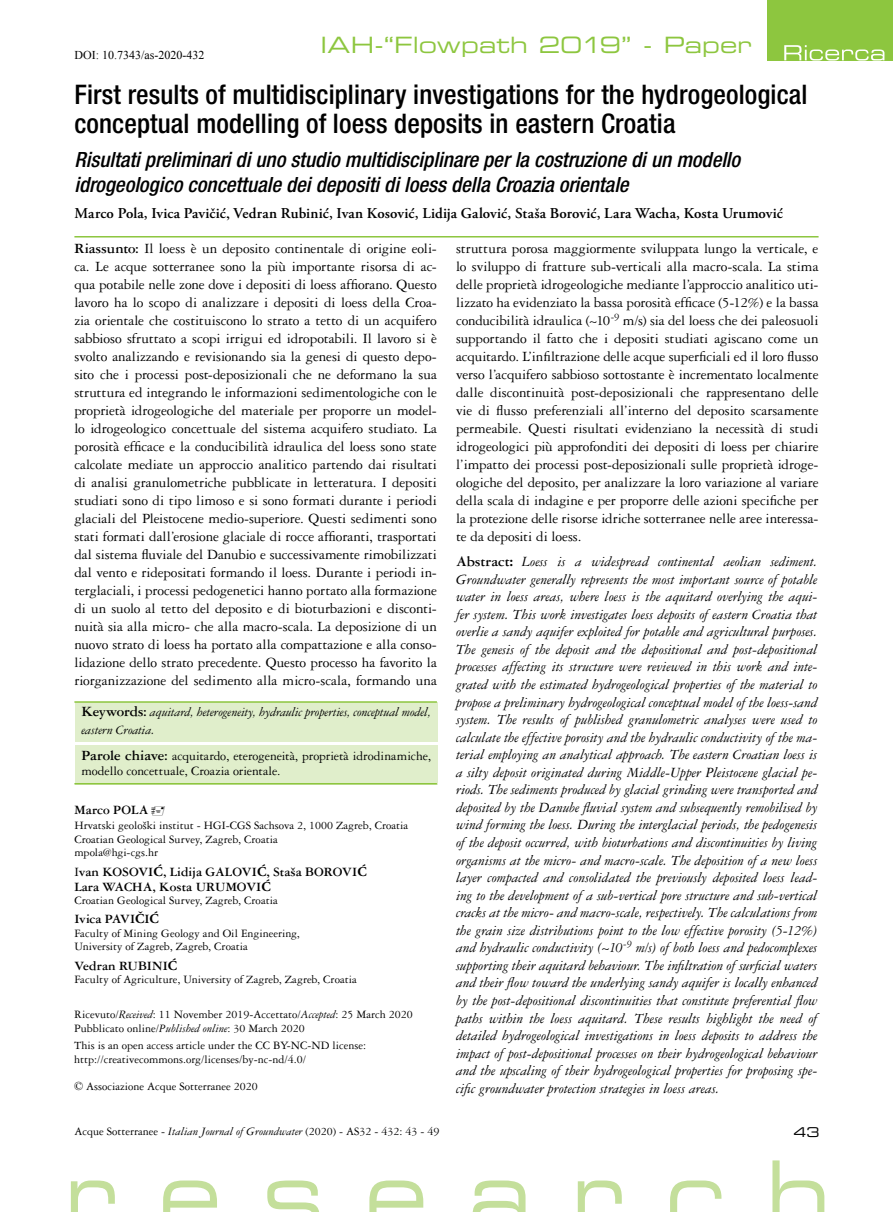
<style>
.page{position:relative;width:893px;height:1212px;background:#fff}
.page>*{position:absolute;margin:0;border:0;box-sizing:border-box;transform-origin:0 0}
.t1{font:500 condensed 27px/28.5px "Helvetica Neue LT Std";letter-spacing:.005em;color:#000}
.t2{font:22.5px "Eurostile LT Std Ex 2";letter-spacing:.005em;color:#8dc63f}
.t3{font:italic 500 condensed 21px/25.2px "Helvetica Neue LT Std";color:#000}
.t4{font:15px/18px "Garamond 3 LT Std";letter-spacing:-.005em;color:#000;text-align:justify}
.t5{font:italic 15px/17.5px "Garamond 3 LT Std";letter-spacing:-.005em;color:#000;text-align:justify}
.t6{font:600 15px "Adobe Garamond Pro";letter-spacing:.01em;color:#000}
.t7{font:13.5px/15px "Garamond 3 LT Std";color:#000}
.t8{font:700 13.5px/15px "Garamond 3 LT Std";color:#000}
.t9{font:italic 13.5px/18px "Garamond 3 LT Std";letter-spacing:-.005em;color:#000}
.t10{font:13.5px "Eurostile LT Std Ex 2";color:#000}
.t11{font:12px/13.5px "Garamond 3 LT Std";color:#000}
.t12{font:12px "Times New Roman";color:#000}
.s1{font-family:"Garamond 3 LT Std";font-weight:700}
.s2{font-weight:700}
.s3{font-weight:700;font-style:normal;font-size:15px}
.s4{font-weight:700;font-size:15px}
.s5{font-weight:400}
.s6{font-family:"Adobe Garamond Pro"}
.s7{font-style:italic}
.s8{font-family:"Times New Roman"}
.s9{font-weight:700;font-style:normal}
.s10{font-family:"Minion Pro";font-weight:700;font-style:normal}
</style>
<div class="page">
<svg style="left:71px;top:1160px;width:753px;height:52px"></svg>
<hr style="left:74px;top:236px;width:745px;height:1px;background:#8dc63f">
<div style="left:75px;top:744px;width:363px;height:40px;background:#e0eecb"></div>
<div style="left:75px;top:702px;width:363px;height:40px;background:#e0eecb"></div>
<hr style="left:74px;top:701px;width:363px;height:2px;background:#8dc63f">
<hr style="left:74px;top:783px;width:363px;height:1px;background:#8dc63f">
<div style="left:767px;top:0;width:126px;height:61px;background:#8dc63f"></div>
<svg style="left:784px;top:45px;width:100px;height:16px"></svg>
<p class="t12" style="left:74px;top:47px;width:131px">DOI: 10.7343/as-2020-432</p>
<h2 class="t2" style="left:321px;top:30px;width:432px">IAH-“Flowpath 2019” - Paper</h2>
<h1 class="t1" style="left:74px;top:80px;width:735px">First results of multidisciplinary investigations for the hydrogeological conceptual modelling of loess deposits in eastern Croatia</h1>
<h3 class="t3" style="left:74px;top:147px;width:667px">Risultati preliminari di uno studio multidisciplinare per la costruzione di un modello idrogeologico concettuale dei depositi di loess della Croazia orientale</h3>
<p class="t6" style="left:74px;top:205px;width:710px">Marco Pola, Ivica Pavičić<span class="s1">,</span> Vedran Rubinić, Ivan Kosović, Lidija Galović, Staša Borović, Lara Wacha, Kosta Urumović</p>
<p class="t4" style="left:74px;top:240px;width:364px"><span class="s2">Riassunto:</span> Il loess è un deposito continentale di origine eoli&shy;ca. Le acque sotterranee sono la più importante risorsa di ac&shy;qua potabile nelle zone dove i depositi di loess affiorano. Questo lavoro ha lo scopo di analizzare i depositi di loess della Croa&shy;zia orientale che costituiscono lo strato a tetto di un acquifero sabbioso sfruttato a scopi irrigui ed idropotabili. Il lavoro si è svolto analizzando e revisionando sia la genesi di questo depo&shy;sito che i processi post-deposizionali che ne deformano la sua struttura ed integrando le informazioni sedimentologiche con le proprietà idrogeologiche del materiale per proporre un model&shy;lo idrogeologico concettuale del sistema acquifero studiato. La porosità efficace e la conducibilità idraulica del loess sono state calcolate mediate un approccio analitico partendo dai risultati di analisi granulometriche pubblicate in letteratura. I depositi studiati sono di tipo limoso e si sono formati durante i periodi glaciali del Pleistocene medio-superiore. Questi sedimenti sono stati formati dall’erosione glaciale di rocce affioranti, trasportati dal sistema fluviale del Danubio e successivamente rimobilizzati dal vento e ridepositati formando il loess. Durante i periodi in&shy;terglaciali, i processi pedogenetici hanno portato alla formazione di un suolo al tetto del deposito e di bioturbazioni e disconti&shy;nuità sia alla micro- che alla macro-scala. La deposizione di un nuovo strato di loess ha portato alla compattazione e alla conso&shy;lidazione dello strato precedente. Questo processo ha favorito la riorganizzazione del sedimento alla micro-scala, formando una</p>
<p class="t9" style="left:81px;top:703px;width:351px"><span class="s3">Keywords:</span> aquitard, heterogeneity, hydraulic properties, conceptual model, eastern Croatia.</p>
<p class="t7" style="left:81px;top:749px;width:351px"><span class="s4">Parole chiave:</span> acquitardo, eterogeneità, proprietà idrodinamiche, modello concettuale, Croazia orientale.</p>
<p class="t8" style="left:74px;top:803px;width:72px">Marco pola</p>
<p class="t11" style="left:74px;top:819px;width:335px">Hrvatski geološki institut - HGI-CGS Sachsova 2, 1000 Zagreb, Croatia<br>Croatian Geological Survey, Zagreb, Croatia<br>mpola@hgi-cgs.hr</p>
<p class="t8" style="left:74px;top:864px;width:294px"><span class="s5">I</span>van Kosovi<span class="s6">ć</span>, Lidija Galovi<span class="s6">ć</span>, Staša Borovi<span class="s6">ć<br></span>Lara Wacha, Kosta Urum</p>
<p class="t8" style="left:237px;top:879px;width:35px">ovi<span class="s6">ć</span></p>
<p class="t11" style="left:74px;top:894px;width:205px">Croatian Geological Survey, Zagreb, Croatia</p>
<p class="t8" style="left:74px;top:912px;width:86px">Ivica Pavi<span class="s6">č</span>i<span class="s6">ć</span></p>
<p class="t11" style="left:74px;top:927px;width:227px">Faculty of Mining Geology and Oil Engineering,<br>University of Zagreb, Zagreb, Croatia</p>
<p class="t8" style="left:74px;top:958px;width:104px">Vedran Rubini<span class="s6">ć</span></p>
<p class="t11" style="left:74px;top:973px;width:284px">Faculty of Agriculture, University of Zagreb, Zagreb, Croatia</p>
<p class="t11" style="left:74px;top:1008px;width:340px">Ricevuto/<span class="s7">Received</span>: 11 November 2019-Accettato/<span class="s7">Accepted</span>: 25 March 2020<br>Pubblicato online/<span class="s7">Published online</span>: 30 March 2020</p>
<p class="t11" style="left:74px;top:1039px;width:294px">This is an open access article under the CC BY-NC-ND license: http://creativecommons.org/licenses/by-nc-nd/4.0/</p>
<p class="t11" style="left:74px;top:1080px;width:185px"><span class="s8">©</span> Associazione Acque Sotterranee 2020</p>
<p class="t11" style="left:74px;top:1124px;width:366px">Acque Sotterranee - <span class="s7">Italian Journal of Groundwater</span> (2020) - AS32 - 432: 43 - 49</p>
<p class="t4" style="left:456px;top:240px;width:364px">struttura porosa maggiormente sviluppata lungo la verticale, e lo sviluppo di fratture sub-verticali alla macro-scala. La stima delle proprietà idrogeologiche mediante l’approccio analitico uti&shy;lizzato ha evidenziato la bassa porosità efficace (5-12%) e la bassa conducibilità idraulica (~10<sup>-9</sup> m/s) sia del loess che dei paleosuoli supportando il fatto che i depositi studiati agiscano come un acquitardo. L’infiltrazione delle acque superficiali ed il loro flusso verso l’acquifero sabbioso sottostante è incrementato localmente dalle discontinuità post-deposizionali che rappresentano delle vie di flusso preferenziali all’interno del deposito scarsamente permeabile. Questi risultati evidenziano la necessità di studi idrogeologici più approfonditi dei depositi di loess per chiarire l’impatto dei processi post-deposizionali sulle proprietà idroge&shy;ologiche del deposito, per analizzare la loro variazione al variare della scala di indagine e per proporre delle azioni specifiche per la protezione delle risorse idriche sotterranee nelle aree interessa&shy;te da depositi di loess.</p>
<p class="t5" style="left:456px;top:553px;width:363px"><span class="s9">Abstract</span><span class="s10">:</span> Loess is a widespread continental aeolian sediment.<br>Groundwater generally represents the most important source of potable water in loess areas, where loess is the aquitard overlying the aqui&shy;fer system. This work investigates loess deposits of eastern Croatia that overlie a sandy aquifer exploited for potable and agricultural purposes.<br>The genesis of the deposit and the depositional and post-depositional processes affecting its structure were reviewed in this work and inte&shy;grated with the estimated hydrogeological properties of the material to propose a preliminary hydrogeological conceptual model of the loess-sand system. The results of published granulometric analyses were used to calculate the effective porosity and the hydraulic conductivity of the ma&shy;terial employing an analytical approach. The eastern Croatian loess is a silty deposit originated during Middle-Upper Pleistocene glacial pe&shy;riods. The sediments produced by glacial grinding were transported and deposited by the Danube fluvial system and subsequently remobilised by wind forming the loess. During the interglacial periods, the pedogenesis of the deposit occurred, with bioturbations and discontinuities by living organisms at the micro- and macro-scale. The deposition of a new loess layer compacted and consolidated the previously deposited loess lead&shy;ing to the development of a sub-vertical pore structure and sub-vertical cracks at the micro- and macro-scale, respectively. The calculations from the grain size distributions point to the low effective porosity (5-12%) and hydraulic conductivity (~10<sup>-9</sup> m/s) of both loess and pedocomplexes supporting their aquitard behaviour. The infiltration of surficial waters and their flow toward the underlying sandy aquifer is locally enhanced by the post-depositional discontinuities that constitute preferential flow paths within the loess aquitard. These results highlight the need of detailed hydrogeological investigations in loess deposits to address the impact of post-depositional processes on their hydrogeological behaviour and the upscaling of their hydrogeological properties for proposing spe&shy;cific groundwater protection strategies in loess areas.</p>
<p class="t10" style="left:794px;top:1123px;width:28px">43</p>
</div>
